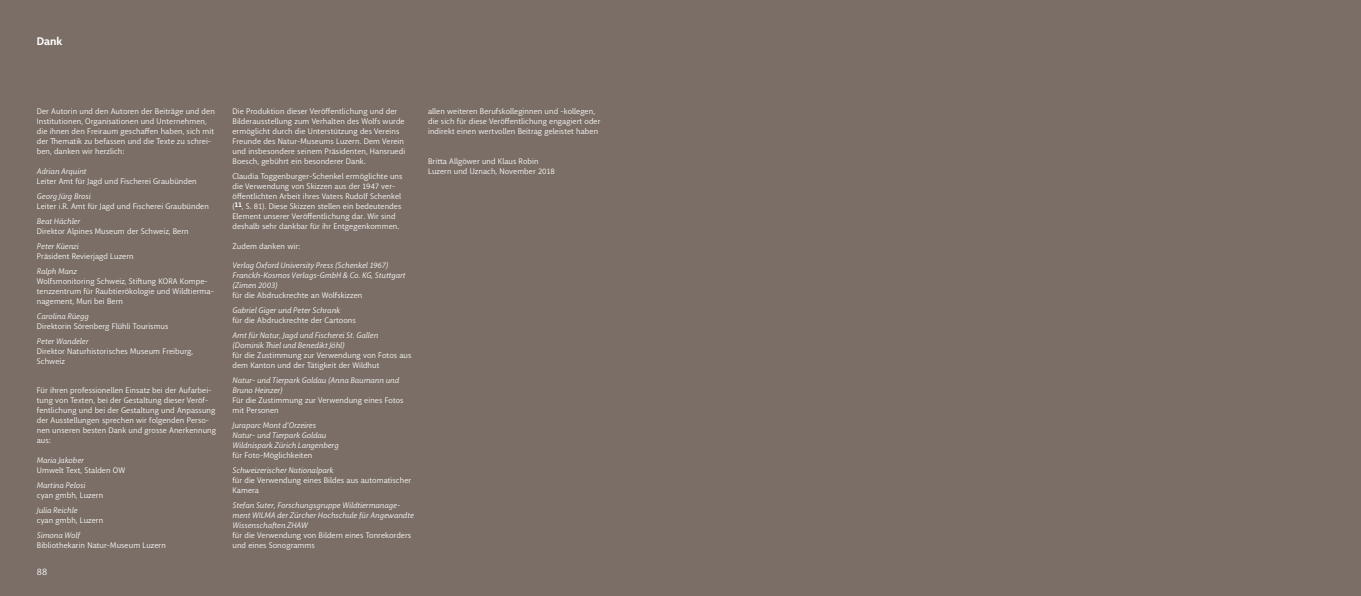
<style>
.page{position:relative;width:1361px;height:596px;background:#fff}
.page>*{position:absolute;margin:0;border:0;box-sizing:border-box;transform-origin:0 0}
.t1{font:700 11px "Macha";color:#fff}
.t2{font:9.4px "Macha";color:#fff}
.t3{font:8px/10px "Macha";letter-spacing:.01em;color:#fff}
.t4{font:italic 8px/10px "Macha";letter-spacing:.01em;color:#fff}
</style>
<div class="page">
<div style="left:0;top:0;width:680px;height:595px;background:#7a6e66"></div>
<div style="left:680px;top:0;width:681px;height:595px;background:#7a6e66"></div>
<h1 class="t1" style="left:37px;top:34px;width:27px">Dank</h1>
<p class="t3" style="left:37px;top:106px;width:179px">Der Autorin und den Autoren der Beiträge und den Institutionen, Organisationen und Unternehmen, die ihnen den Freiraum geschaffen haben, sich mit der Thematik zu befassen und die Texte zu schrei&shy;ben, danken wir herzlich:</p>
<p class="t4" style="left:37px;top:166px;width:51px">Adrian Arquint</p>
<p class="t3" style="left:37px;top:176px;width:161px">Leiter Amt für Jagd und Fischerei Graubünden</p>
<p class="t4" style="left:37px;top:191px;width:55px">Georg Jürg Brosi</p>
<p class="t3" style="left:37px;top:201px;width:174px">Leiter i.R. Amt für Jagd und Fischerei Graubünden</p>
<p class="t4" style="left:37px;top:216px;width:45px">Beat Hächler</p>
<p class="t3" style="left:37px;top:226px;width:153px">Direktor Alpines Museum der Schweiz, Bern</p>
<p class="t4" style="left:37px;top:241px;width:43px">Peter Küenzi</p>
<p class="t3" style="left:37px;top:251px;width:98px">Präsident Revierjagd Luzern</p>
<p class="t4" style="left:37px;top:266px;width:41px">Ralph Manz</p>
<p class="t3" style="left:37px;top:276px;width:178px">Wolfsmonitoring Schweiz, Stiftung KORA Kompe&shy;tenzzentrum für Raubtierökologie und Wildtierma&shy;nagement, Muri bei Bern</p>
<p class="t4" style="left:37px;top:311px;width:53px">Carolina Rüegg</p>
<p class="t3" style="left:37px;top:321px;width:133px">Direktorin Sörenberg Flühli Tourismus</p>
<p class="t4" style="left:37px;top:336px;width:53px">Peter Wandeler</p>
<p class="t3" style="left:37px;top:346px;width:158px">Direktor Naturhistorisches Museum Freiburg,<br>Schweiz</p>
<p class="t3" style="left:37px;top:385px;width:181px">Für ihren professionellen Einsatz bei der Aufarbei&shy;tung von Texten, bei der Gestaltung dieser Veröf&shy;fentlichung und bei der Gestaltung und Anpassung der Ausstellungen sprechen wir folgenden Perso&shy;nen unseren besten Dank und grosse Anerkennung aus:</p>
<p class="t4" style="left:37px;top:455px;width:49px">Maria Jakober</p>
<p class="t3" style="left:37px;top:465px;width:90px">Umwelt Text, Stalden OW</p>
<p class="t4" style="left:37px;top:480px;width:50px">Martina Pelosi</p>
<p class="t3" style="left:37px;top:490px;width:68px">cyan gmbh, Luzern</p>
<p class="t4" style="left:37px;top:505px;width:42px">Julia Reichle</p>
<p class="t3" style="left:37px;top:515px;width:68px">cyan gmbh, Luzern</p>
<p class="t4" style="left:37px;top:530px;width:45px">Simona Wolf</p>
<p class="t3" style="left:37px;top:540px;width:131px">Bibliothekarin Natur-Museum Luzern</p>
<p class="t2" style="left:37px;top:565px;width:12px">88</p>
<p class="t3" style="left:232px;top:106px;width:174px">Die Produktion dieser Veröffentlichung und der Bilderausstellung zum Verhalten des Wolfs wurde ermöglicht durch die Unterstützung des Vereins Freunde des Natur-Museums Luzern. Dem Verein und insbesondere seinem Präsidenten, Hansruedi Boesch, gebührt ein besonderer Dank.</p>
<p class="t3" style="left:232px;top:171px;width:171px">Claudia Toggenburger-Schenkel ermöglichte uns die Verwendung von Skizzen aus der 1947 ver&shy;öffentlichten Arbeit ihres Vaters Rudolf Schenkel (<sup>11</sup>, S. 81). Diese Skizzen stellen ein bedeutendes Element unserer Veröffentlichung dar. Wir sind deshalb sehr dankbar für ihr Entgegenkommen.</p>
<p class="t3" style="left:232px;top:241px;width:69px">Zudem danken wir:</p>
<p class="t4" style="left:232px;top:260px;width:174px">Verlag Oxford University Press (Schenkel 1967)<br>Franckh-Kosmos Verlags-GmbH &amp; Co. KG, Stuttgart (Zimen 2003)</p>
<p class="t3" style="left:232px;top:290px;width:131px">für die Abdruckrechte an Wolfskizzen</p>
<p class="t4" style="left:232px;top:305px;width:109px">Gabriel Giger und Peter Schrank</p>
<p class="t3" style="left:232px;top:315px;width:125px">für die Abdruckrechte der Cartoons</p>
<p class="t4" style="left:232px;top:330px;width:147px">Amt für Natur, Jagd und Fischerei St. Gallen (Dominik Thiel und Benedikt Jöhl)</p>
<p class="t3" style="left:232px;top:350px;width:180px">für die Zustimmung zur Verwendung von Fotos aus dem Kanton und der Tätigkeit der Wildhut</p>
<p class="t4" style="left:232px;top:375px;width:168px">Natur- und Tierpark Goldau (Anna Baumann und<br>Bruno Heinzer)</p>
<p class="t3" style="left:232px;top:395px;width:173px">Für die Zustimmung zur Verwendung eines Fotos mit Personen</p>
<p class="t4" style="left:232px;top:420px;width:108px">Juraparc Mont d’Orzeires<br>Natur- und Tierpark Goldau<br>Wildnispark Zürich Langenberg</p>
<p class="t3" style="left:232px;top:450px;width:81px">für Foto-Möglichkeiten</p>
<p class="t4" style="left:232px;top:465px;width:102px">Schweizerischer Nationalpark</p>
<p class="t3" style="left:232px;top:475px;width:180px">für die Verwendung eines Bildes aus automatischer<br>Kamera</p>
<p class="t4" style="left:232px;top:500px;width:183px">Stefan Suter, Forschungsgruppe Wildtiermanage&shy;ment WILMA der Zürcher Hochschule für Angewandte<br>Wissenschaften ZHAW</p>
<p class="t3" style="left:232px;top:530px;width:180px">für die Verwendung von Bildern eines Tonrekorders und eines Sonogramms</p>
<p class="t3" style="left:428px;top:106px;width:174px">allen weiteren Berufskolleginnen und -kollegen, die sich für diese Veröffentlichung engagiert oder indirekt einen wertvollen Beitrag geleistet haben</p>
<p class="t3" style="left:428px;top:156px;width:128px">Britta Allgöwer und Klaus Robin<br>Luzern und Uznach, November 2018</p>
</div>
